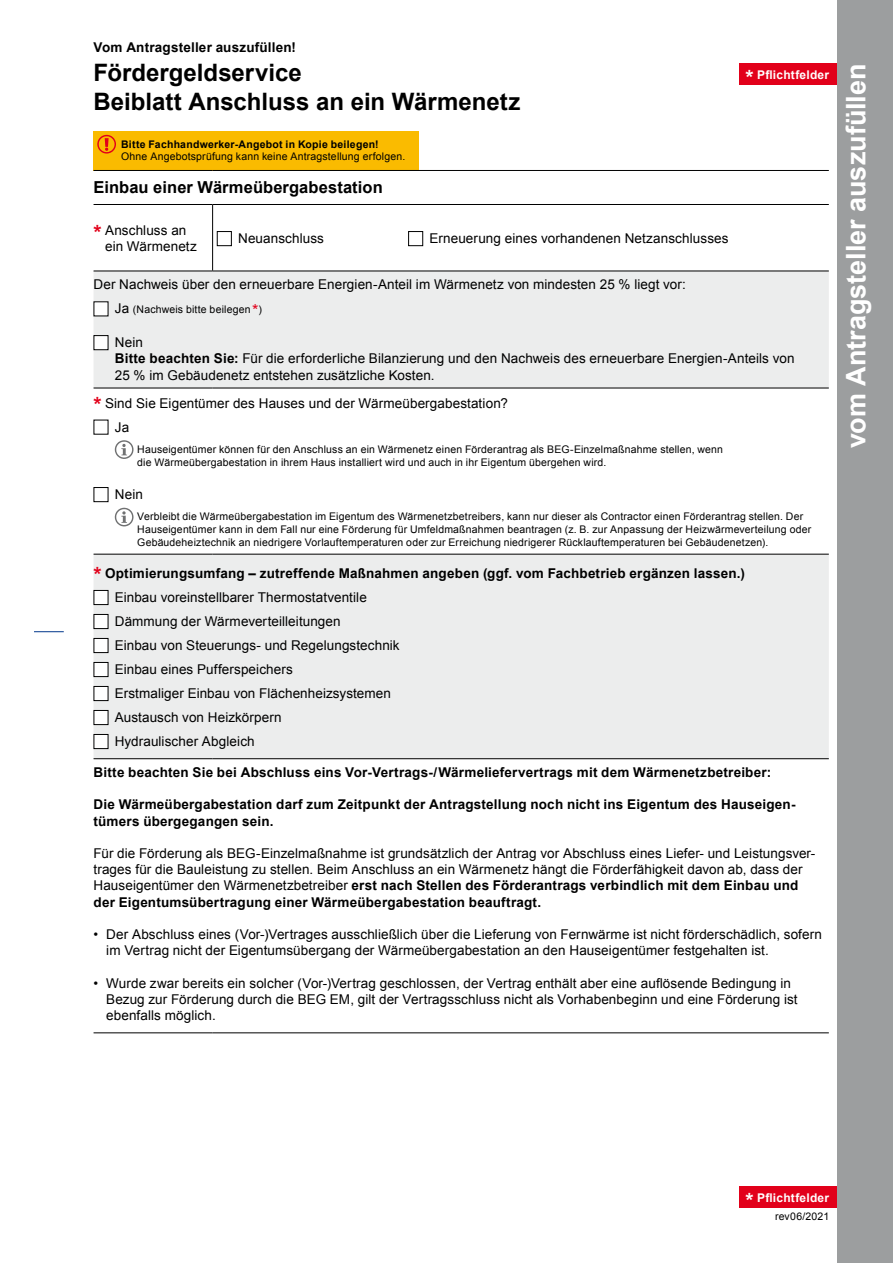
<style>
.page{position:relative;width:893px;height:1263px;background:#fff}
.page>*{position:absolute;margin:0;border:0;box-sizing:border-box;transform-origin:0 0}
.t1{font:700 27px "Arial";color:#fff}
.t2{font:700 24px/28.8px "Arial";color:#000}
.t3{font:700 16.5px "Arial";letter-spacing:.005em;color:#000}
.t4{font:13.5px/16.2px "Arial";letter-spacing:.005em;color:#000}
.t5{font:700 13.5px/16.2px "Arial";letter-spacing:.015em;color:#000}
.t6{font:700 12px "Arial";letter-spacing:.02em;color:#fff}
.t7{font:10.5px/12.6px "Arial";letter-spacing:.015em;color:#000}
.t8{font:700 10.5px "Arial";letter-spacing:.02em;color:#000}
.s1{font-weight:700;font-size:21px;color:#e2001a}
.s2{font-size:13.5px}
.s3{font-size:16.5px;color:#e2001a}
.s4{font-weight:700}
.s5{font-size:21px}
</style>
<div class="page">
<hr style="left:34px;top:631px;width:30px;height:1px;background:#00378b">
<div style="left:740px;top:1186px;width:153px;height:22px;background:#e2001a"></div>
<div style="left:740px;top:64px;width:153px;height:21px;background:#e2001a"></div>
<div style="left:838px;top:0;width:55px;height:1263px;background:#9c9e9f"></div>
<div style="left:94px;top:131px;width:325px;height:40px;background:#fabb00"></div>
<svg style="left:97px;top:135px;width:19px;height:19px"></svg>
<svg style="left:94px;top:272px;width:735px;height:486px;fill:#eceded"></svg>
<hr style="left:94px;top:271px;width:119px;height:1px;background:#000">
<hr style="left:213px;top:271px;width:616px;height:1px;background:#000">
<hr style="left:94px;top:388px;width:119px;height:1px;background:#000">
<hr style="left:213px;top:388px;width:616px;height:1px;background:#000">
<hr style="left:94px;top:1032px;width:119px;height:1px;background:#000">
<hr style="left:213px;top:1032px;width:616px;height:1px;background:#000">
<hr style="left:212px;top:205px;width:1px;height:66px;background:#000">
<hr style="left:94px;top:204px;width:119px;height:1px;background:#000">
<hr style="left:213px;top:204px;width:616px;height:1px;background:#000">
<hr style="left:94px;top:554px;width:119px;height:1px;background:#000">
<hr style="left:213px;top:554px;width:616px;height:1px;background:#000">
<hr style="left:94px;top:758px;width:119px;height:1px;background:#000">
<hr style="left:213px;top:758px;width:616px;height:1px;background:#000">
<hr style="left:94px;top:170px;width:119px;height:1px;background:#000">
<hr style="left:213px;top:170px;width:616px;height:1px;background:#000">
<div style="left:217px;top:231px;width:15px;height:15px;border:1px solid #000"></div>
<div style="left:408px;top:231px;width:15px;height:15px;border:1px solid #000"></div>
<div style="left:94px;top:302px;width:14px;height:14px;background:#fff"></div>
<div style="left:94px;top:336px;width:14px;height:14px;background:#fff"></div>
<div style="left:94px;top:335px;width:14px;height:15px;border:1px solid #000"></div>
<div style="left:94px;top:420px;width:14px;height:14px;background:#fff"></div>
<svg style="left:115px;top:440px;width:19px;height:19px"></svg>
<div style="left:94px;top:487px;width:14px;height:15px;background:#fff"></div>
<div style="left:94px;top:487px;width:14px;height:15px;border:1px solid #000"></div>
<svg style="left:115px;top:508px;width:19px;height:18px"></svg>
<div style="left:94px;top:590px;width:14px;height:15px;background:#fff"></div>
<div style="left:94px;top:590px;width:14px;height:15px;border:1px solid #000"></div>
<div style="left:94px;top:614px;width:14px;height:15px;background:#fff"></div>
<div style="left:94px;top:614px;width:14px;height:15px;border:1px solid #000"></div>
<div style="left:94px;top:638px;width:14px;height:15px;background:#fff"></div>
<div style="left:94px;top:638px;width:14px;height:15px;border:1px solid #000"></div>
<div style="left:94px;top:662px;width:14px;height:15px;background:#fff"></div>
<div style="left:94px;top:662px;width:14px;height:15px;border:1px solid #000"></div>
<div style="left:94px;top:686px;width:14px;height:15px;background:#fff"></div>
<div style="left:94px;top:686px;width:14px;height:15px;border:1px solid #000"></div>
<div style="left:94px;top:710px;width:14px;height:15px;background:#fff"></div>
<div style="left:94px;top:710px;width:14px;height:15px;border:1px solid #000"></div>
<div style="left:94px;top:734px;width:14px;height:15px;background:#fff"></div>
<div style="left:94px;top:734px;width:14px;height:15px;border:1px solid #000"></div>
<p class="t5" style="left:94px;top:40px;width:204px">Vom Antragsteller auszufüllen!</p>
<h2 class="t2" style="left:94px;top:59px;width:428px">Fördergeldservice<br>Beiblatt Anschluss an ein Wärmenetz</h2>
<p class="t8" style="left:121px;top:137px;width:259px">Bitte Fachhandwerker-Angebot in Kopie beilegen!</p>
<p class="t7" style="left:121px;top:150px;width:286px">Ohne Angebotsprüfung kann keine Antragstellung erfolgen.</p>
<p class="t3" style="left:94px;top:177px;width:291px">Einbau einer Wärmeübergabestation</p>
<p class="t4" style="left:105px;top:222px;width:93px;text-indent:-12px"><span class="s1">*</span> Anschluss an ein Wärmenetz</p>
<p class="t4" style="left:238px;top:230px;width:87px">Neuanschluss</p>
<p class="t4" style="left:429px;top:230px;width:301px">Erneuerung eines vorhandenen Netzanschlusses</p>
<p class="t4" style="left:94px;top:277px;width:594px">Der Nachweis über den erneuerbare Energien-Anteil im Wärmenetz von mindesten 25 % liegt vor:</p>
<p class="t7" style="left:115px;top:303px;width:149px"><span class="s2">Ja</span> (Nachweis bitte beilegen <span class="s3">*</span>)</p>
<p class="t4" style="left:115px;top:334px;width:681px">Nein<br><span class="s4">Bitte beachten Sie:</span> Für die erforderliche Bilanzierung und den Nachweis des erneuerbare Energien-Anteils von<br>25 % im Gebäudenetz entstehen zusätzliche Kosten.</p>
<p class="t4" style="left:115px;top:391px;width:395px;line-height:24px;text-indent:-21px"><span class="s1">*</span> Sind Sie Eigentümer des Hauses und der Wärmeübergabestation?<br>Ja</p>
<p class="t7" style="left:137px;top:443px;width:587px">Hauseigentümer können für den Anschluss an ein Wärmenetz einen Förderantrag als BEG-Einzelmaßnahme stellen, wenn die Wärmeübergabestation in ihrem Haus installiert wird und auch in ihr Eigentum übergehen wird.</p>
<p class="t4" style="left:115px;top:486px;width:30px">Nein</p>
<p class="t7" style="left:137px;top:511px;width:675px">Verbleibt die Wärmeübergabestation im Eigentum des Wärmenetzbetreibers, kann nur dieser als Contractor einen Förderantrag stellen. Der<br>Hauseigentümer kann in dem Fall nur eine Förderung für Umfeldmaßnahmen beantragen (z. B. zur Anpassung der Heizwärmeverteilung oder<br>Gebäudeheiztechnik an niedrigere Vorlauftemperaturen oder zur Erreichung niedrigerer Rücklauftemperaturen bei Gebäudenetzen).</p>
<p class="t4" style="left:115px;top:561px;width:632px;line-height:24px;text-indent:-21px"><span class="s1">*</span> <span class="s4">Optimierungsumfang – zutreffende Maßnahmen angeben (ggf. vom Fachbetrieb ergänzen lassen.)<br></span>Einbau voreinstellbarer Thermostatventile<br>Dämmung der Wärmeverteilleitungen<br>Einbau von Steuerungs- und Regelungstechnik<br>Einbau eines Pufferspeichers<br>Erstmaliger Einbau von Flächenheizsystemen<br>Austausch von Heizkörpern<br>Hydraulischer Abgleich</p>
<p class="t5" style="left:94px;top:765px;width:679px">Bitte beachten Sie bei Abschluss eins Vor-Vertrags-/Wärmeliefervertrags mit dem Wärmenetzbetreiber:</p>
<p class="t5" style="left:94px;top:797px;width:703px">Die Wärmeübergabestation darf zum Zeitpunkt der Antragstellung noch nicht ins Eigentum des Hauseigen&shy;tümers übergegangen sein.</p>
<p class="t4" style="left:94px;top:845px;width:723px">Für die Förderung als BEG-Einzelmaßnahme ist grundsätzlich der Antrag vor Abschluss eines Liefer- und Leistungsver&shy;trages für die Bauleistung zu stellen. Beim Anschluss an ein Wärmenetz hängt die Förderfähigkeit davon ab, dass der Hauseigentümer den Wärmenetzbetreiber <span class="s4">erst nach Stellen des Förderantrags verbindlich mit dem Einbau und der Eigentumsübertragung einer Wärmeübergabestation beauftragt.</span></p>
<p class="t4" style="left:106px;top:926px;width:717px;text-indent:-13px">• Der Abschluss eines (Vor-)Vertrages ausschließlich über die Lieferung von Fernwärme ist nicht förderschädlich, sofern im Vertrag nicht der Eigentumsübergang der Wärmeübergabestation an den Hauseigentümer festgehalten ist.</p>
<p class="t4" style="left:106px;top:975px;width:693px;text-indent:-13px">• Wurde zwar bereits ein solcher (Vor-)Vertrag geschlossen, der Vertrag enthält aber eine auflösende Bedingung in<br>Bezug zur Förderung durch die BEG EM, gilt der Vertragsschluss nicht als Vorhabenbeginn und eine Förderung ist ebenfalls möglich.</p>
<p class="t6" style="left:746px;top:67px;width:85px"><span class="s5">*</span> Pflichtfelder</p>
<h1 class="t1" style="left:838px;top:448px;width:386px;rotate:-90deg">vom Antragsteller auszufüllen</h1>
<p class="t6" style="left:746px;top:1189px;width:85px"><span class="s5">*</span> Pflichtfelder</p>
<p class="t7" style="left:775px;top:1210px;width:56px">rev06/2021</p>
</div>
